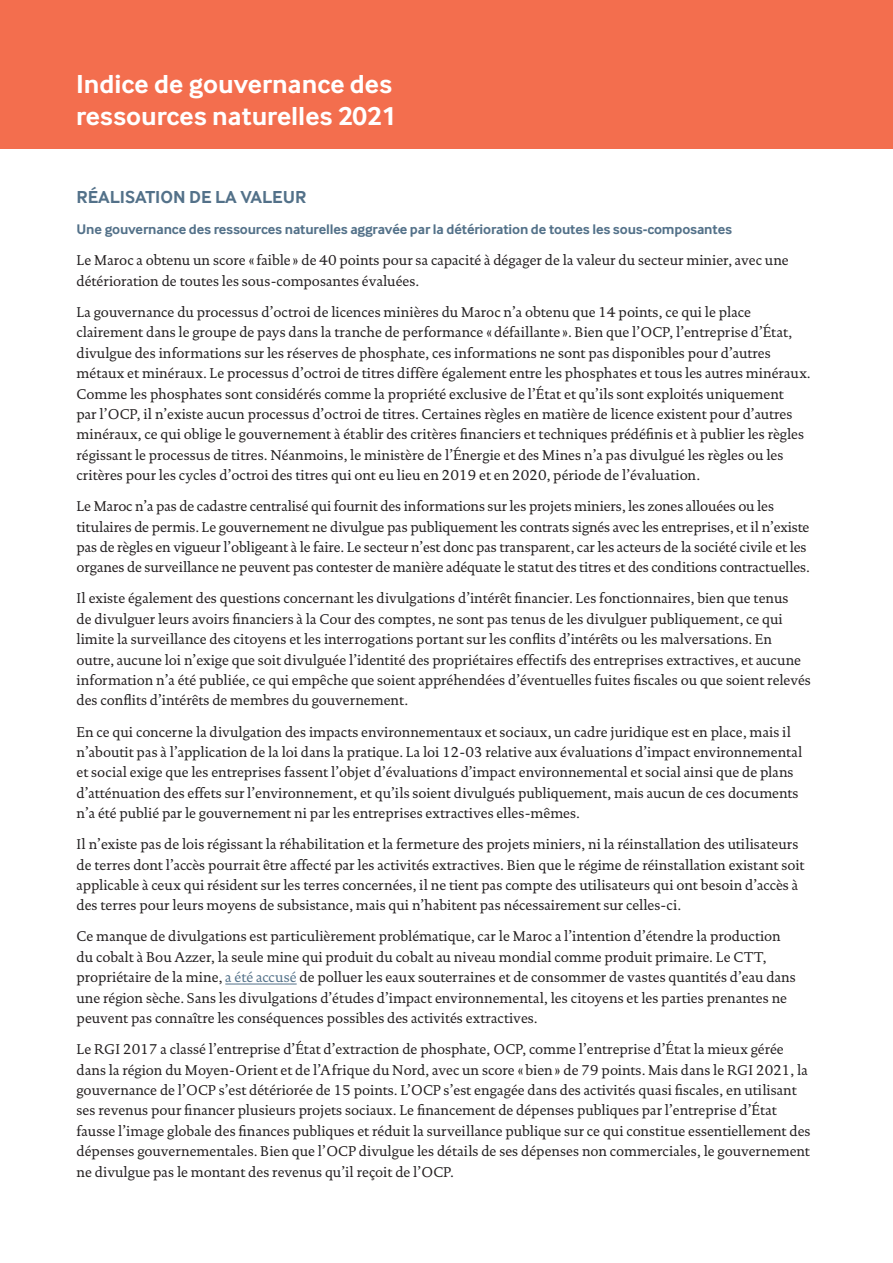
<style>
.page{position:relative;width:893px;height:1263px;background:#fff}
.page>*{position:absolute;margin:0;border:0;box-sizing:border-box;transform-origin:0 0}
.t1{font:700 27px/32.4px "Inter Face";color:#fff}
.t2{font:700 18px "Inter Face";color:#537189}
.t3{font:14.4px/20.4px "DTL Documenta T";color:#231f20}
.t4{font:700 14.4px "Inter Face";letter-spacing:-.01em;color:#537189}
.s1{color:#537189}
</style>
<div class="page">
<div style="left:0;top:0;width:893px;height:148px;background:#f36e4e"></div>
<hr style="left:225px;top:984px;width:72px;height:1px;background:#537189">
<h1 class="t1" style="left:76px;top:68px;width:322px">Indice de gouvernance des ressources naturelles 2021</h1>
<h1 class="t1" style="left:76px;top:69px;width:332px">2021<br>Resource Governance Index</h1>
<p class="t2" style="left:77px;top:187px;width:231px">RÉALISATION DE LA VALEUR</p>
<p class="t4" style="left:77px;top:221px;width:657px">Une gouvernance des ressources naturelles aggravée par la détérioration de toutes les sous-composantes</p>
<p class="t3" style="left:77px;top:250px;width:714px">Le Maroc a obtenu un score « faible » de 40 points pour sa capacité à dégager de la valeur du secteur minier, avec une détérioration de toutes les sous-composantes évaluées.</p>
<p class="t3" style="left:77px;top:302px;width:735px">La gouvernance du processus d’octroi de licences minières du Maroc n’a obtenu que 14 points, ce qui le place clairement dans le groupe de pays dans la tranche de performance «défaillante ». Bien que l’OCP, l’entreprise d’État, divulgue des informations sur les réserves de phosphate, ces informations ne sont pas disponibles pour d’autres métaux et minéraux. Le processus d’octroi de titres diffère également entre les phosphates et tous les autres minéraux.<br>Comme les phosphates sont considérés comme la propriété exclusive de l’État et qu’ils sont exploités uniquement<br>par l’OCP, il n’existe aucun processus d’octroi de titres. Certaines règles en matière de licence existent pour d’autres minéraux, ce qui oblige le gouvernement à établir des critères financiers et techniques prédéfinis et à publier les règles régissant le processus de titres. Néanmoins, le ministère de l’Énergie et des Mines n’a pas divulgué les règles ou les critères pour les cycles d’octroi des titres qui ont eu lieu en 2019 et en 2020, période de l’évaluation.</p>
<p class="t3" style="left:77px;top:496px;width:735px">Le Maroc n’a pas de cadastre centralisé qui fournit des informations sur les projets miniers, les zones allouées ou les titulaires de permis. Le gouvernement ne divulgue pas publiquement les contrats signés avec les entreprises, et il n’existe pas de règles en vigueur l’obligeant à le faire. Le secteur n’est donc pas transparent, car les acteurs de la société civile et les organes de surveillance ne peuvent pas contester de manière adéquate le statut des titres et des conditions contractuelles.</p>
<p class="t3" style="left:77px;top:588px;width:736px">Il existe également des questions concernant les divulgations d’intérêt financier. Les fonctionnaires, bien que tenus<br>de divulguer leurs avoirs financiers à la Cour des comptes, ne sont pas tenus de les divulguer publiquement, ce qui limite la surveillance des citoyens et les interrogations portant sur les conflits d’intérêts ou les malversations. En outre, aucune loi n’exige que soit divulguée l’identité des propriétaires effectifs des entreprises extractives, et aucune information n’a été publiée, ce qui empêche que soient appréhendées d’éventuelles fuites fiscales ou que soient relevés des conflits d’intérêts de membres du gouvernement.</p>
<p class="t3" style="left:77px;top:721px;width:727px">En ce qui concerne la divulgation des impacts environnementaux et sociaux, un cadre juridique est en place, mais il n’aboutit pas à l’application de la loi dans la pratique. La loi 12-03 relative aux évaluations d’impact environnemental et social exige que les entreprises fassent l’objet d’évaluations d’impact environnemental et social ainsi que de plans d’atténuation des effets sur l’environnement, et qu’ils soient divulgués publiquement, mais aucun de ces documents n’a été publié par le gouvernement ni par les entreprises extractives elles-mêmes.</p>
<p class="t3" style="left:77px;top:834px;width:730px">Il n’existe pas de lois régissant la réhabilitation et la fermeture des projets miniers, ni la réinstallation des utilisateurs de terres dont l’accès pourrait être affecté par les activités extractives. Bien que le régime de réinstallation existant soit applicable à ceux qui résident sur les terres concernées, il ne tient pas compte des utilisateurs qui ont besoin d’accès à des terres pour leurs moyens de subsistance, mais qui n’habitent pas nécessairement sur celles-ci.</p>
<p class="t3" style="left:77px;top:926px;width:721px">Ce manque de divulgations est particulièrement problématique, car le Maroc a l’intention d’étendre la production du cobalt à Bou Azzer, la seule mine qui produit du cobalt au niveau mondial comme produit primaire. Le CTT, propriétaire de la mine, <span class="s1">a été accusé</span> de polluer les eaux souterraines et de consommer de vastes quantités d’eau dans une région sèche. Sans les divulgations d’études d’impact environnemental, les citoyens et les parties prenantes ne peuvent pas connaître les conséquences possibles des activités extractives.</p>
<p class="t3" style="left:77px;top:1039px;width:736px">Le RGI 2017 a classé l’entreprise d’État d’extraction de phosphate, OCP, comme l’entreprise d’État la mieux gérée dans la région du Moyen-Orient et de l’Afrique du Nord, avec un score «bien» de 79 points. Mais dans le RGI 2021, la gouvernance de l’OCP s’est détériorée de 15 points. L’OCP s’est engagée dans des activités quasi fiscales, en utilisant ses revenus pour financer plusieurs projets sociaux. Le financement de dépenses publiques par l’entreprise d’État fausse l’image globale des finances publiques et réduit la surveillance publique sur ce qui constitue essentiellement des dépenses gouvernementales. Bien que l’OCP divulgue les détails de ses dépenses non commerciales, le gouvernement ne divulgue pas le montant des revenus qu’il reçoit de l’OCP.</p>
</div>
